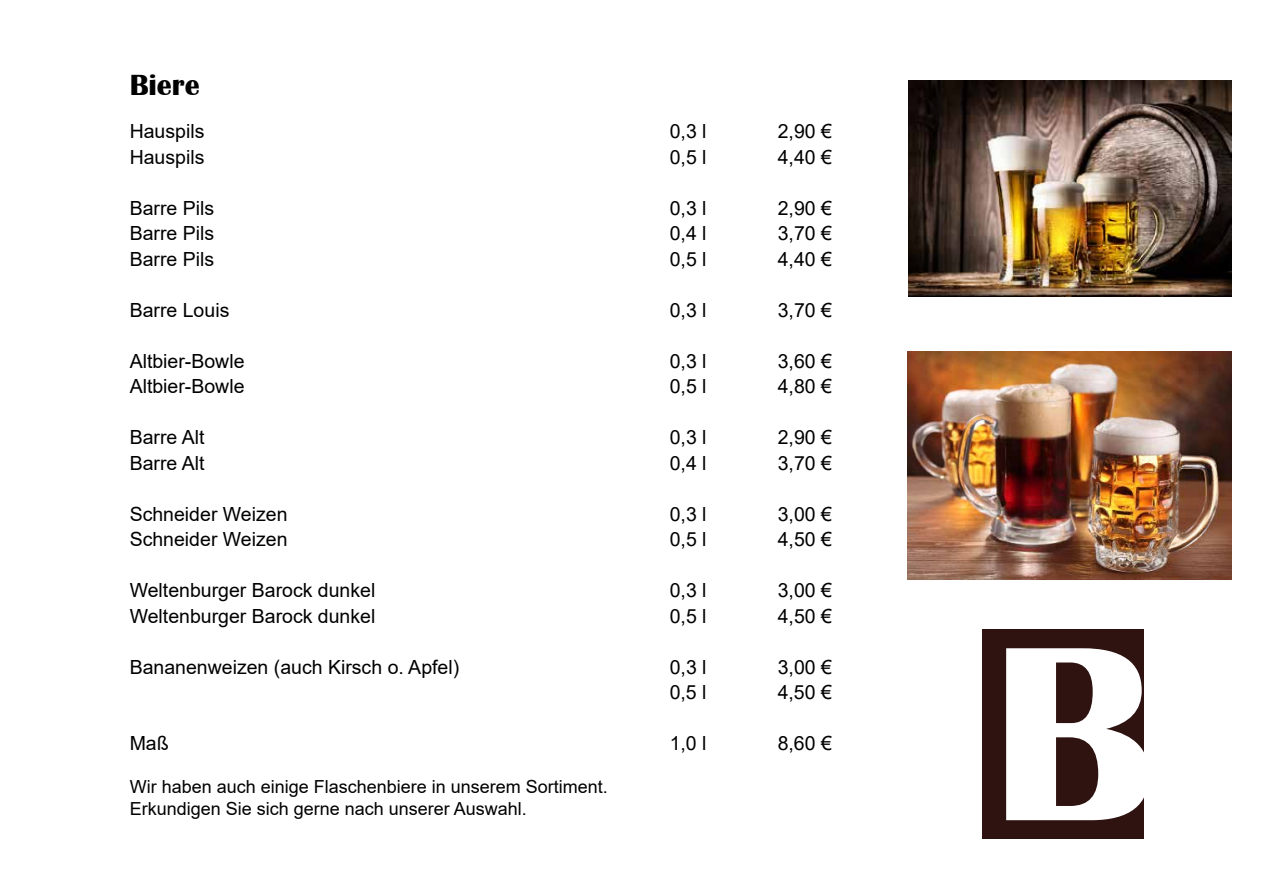
<style>
.page{position:relative;width:1263px;height:893px;background:#fff}
.page>*{position:absolute;margin:0;border:0;box-sizing:border-box;transform-origin:0 0}
.t1{font:700 258px "Britannic";color:#fff}
.t2{font:700 30px "Britannic";color:#000}
.t3{font:19.5px "Arial";color:#000}
.t4{font:18px/21.6px "Arial";color:#000}
</style>
<div class="page">
<img style="left:908px;top:81px;width:323px;height:215px">
<img style="left:907px;top:351px;width:324px;height:228px">
<div style="left:982px;top:630px;width:162px;height:209px;background:#2e1311"></div>
<h2 class="t2" style="left:130px;top:68px;width:72px">Biere</h2>
<p class="t3" style="left:130px;top:118px;width:76px">Hauspils</p>
<p class="t3" style="left:670px;top:118px;width:38px">0,3 l</p>
<p class="t3" style="left:778px;top:118px;width:56px">2,90 €</p>
<p class="t3" style="left:130px;top:143px;width:76px">Hauspils</p>
<p class="t3" style="left:670px;top:143px;width:38px">0,5 l</p>
<p class="t3" style="left:778px;top:143px;width:56px">4,40 €</p>
<p class="t3" style="left:130px;top:194px;width:86px">Barre Pils</p>
<p class="t3" style="left:670px;top:194px;width:38px">0,3 l</p>
<p class="t3" style="left:778px;top:194px;width:56px">2,90 €</p>
<p class="t3" style="left:130px;top:220px;width:86px">Barre Pils</p>
<p class="t3" style="left:670px;top:220px;width:38px">0,4 l</p>
<p class="t3" style="left:778px;top:220px;width:56px">3,70 €</p>
<p class="t3" style="left:130px;top:245px;width:86px">Barre Pils</p>
<p class="t3" style="left:670px;top:245px;width:38px">0,5 l</p>
<p class="t3" style="left:778px;top:245px;width:56px">4,40 €</p>
<p class="t3" style="left:130px;top:296px;width:101px">Barre Louis</p>
<p class="t3" style="left:670px;top:296px;width:38px">0,3 l</p>
<p class="t3" style="left:778px;top:296px;width:56px">3,70 €</p>
<p class="t3" style="left:130px;top:347px;width:116px">Altbier-Bowle</p>
<p class="t3" style="left:670px;top:347px;width:38px">0,3 l</p>
<p class="t3" style="left:778px;top:347px;width:56px">3,60 €</p>
<p class="t3" style="left:130px;top:373px;width:116px">Altbier-Bowle</p>
<p class="t3" style="left:670px;top:373px;width:38px">0,5 l</p>
<p class="t3" style="left:778px;top:373px;width:56px">4,80 €</p>
<p class="t3" style="left:130px;top:424px;width:76px">Barre Alt</p>
<p class="t3" style="left:670px;top:424px;width:38px">0,3 l</p>
<p class="t3" style="left:778px;top:424px;width:56px">2,90 €</p>
<p class="t3" style="left:130px;top:449px;width:76px">Barre Alt</p>
<p class="t3" style="left:670px;top:449px;width:38px">0,4 l</p>
<p class="t3" style="left:778px;top:449px;width:56px">3,70 €</p>
<p class="t3" style="left:130px;top:500px;width:159px">Schneider Weizen</p>
<p class="t3" style="left:670px;top:500px;width:38px">0,3 l</p>
<p class="t3" style="left:778px;top:500px;width:56px">3,00 €</p>
<p class="t3" style="left:130px;top:526px;width:159px">Schneider Weizen</p>
<p class="t3" style="left:670px;top:526px;width:38px">0,5 l</p>
<p class="t3" style="left:778px;top:526px;width:56px">4,50 €</p>
<p class="t3" style="left:130px;top:577px;width:247px">Weltenburger Barock dunkel</p>
<p class="t3" style="left:670px;top:577px;width:38px">0,3 l</p>
<p class="t3" style="left:778px;top:577px;width:56px">3,00 €</p>
<p class="t3" style="left:130px;top:602px;width:247px">Weltenburger Barock dunkel</p>
<p class="t3" style="left:670px;top:602px;width:38px">0,5 l</p>
<p class="t3" style="left:778px;top:602px;width:56px">4,50 €</p>
<p class="t3" style="left:130px;top:653px;width:331px">Bananenweizen (auch Kirsch o. Apfel)</p>
<p class="t3" style="left:670px;top:653px;width:38px">0,3 l</p>
<p class="t3" style="left:778px;top:653px;width:56px">3,00 €</p>
<p class="t3" style="left:670px;top:679px;width:38px">0,5 l</p>
<p class="t3" style="left:778px;top:679px;width:56px">4,50 €</p>
<p class="t3" style="left:130px;top:730px;width:40px">Maß</p>
<p class="t3" style="left:670px;top:730px;width:38px">1,0 l</p>
<p class="t3" style="left:778px;top:730px;width:56px">8,60 €</p>
<p class="t4" style="left:130px;top:776px;width:480px">Wir haben auch einige Flaschenbiere in unserem Sortiment.<br>Erkundigen Sie sich gerne nach unserer Auswahl.</p>
<h1 class="t1" style="left:991px;top:589px;width:163px">B</h1>
</div>
